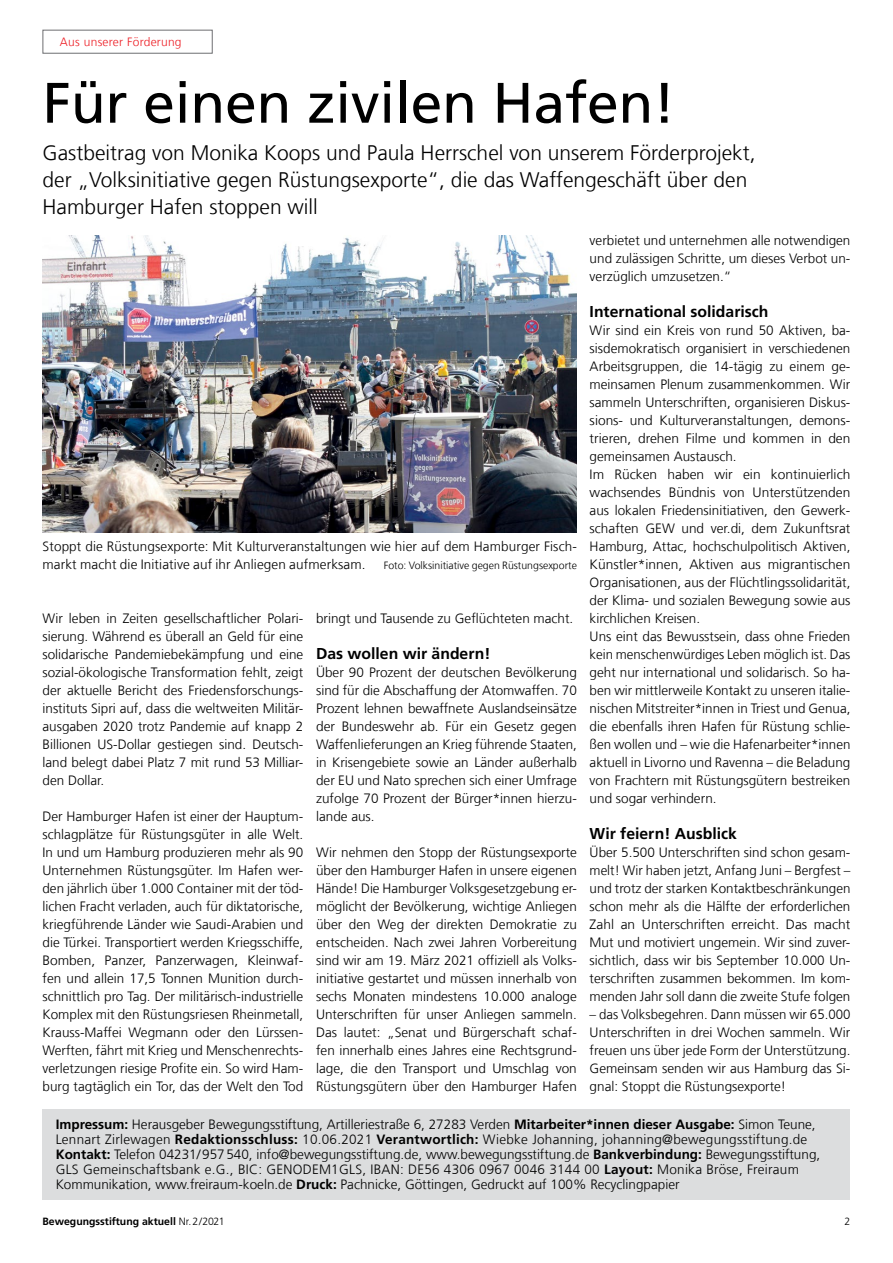
<style>
.page{position:relative;width:893px;height:1263px;background:#fff}
.page>*{position:absolute;margin:0;border:0;box-sizing:border-box;transform-origin:0 0}
.t1{font:57px "Frutiger LT Com";letter-spacing:-.005em;color:#000}
.t2{font:300 21px/27px "Frutiger LT Com";color:#000}
.t3{font:700 15.75px "Frutiger LT Com";color:#000}
.t4{font:300 13.5px/18px "Frutiger LT Com";color:#000;text-align:justify}
.t5{font:300 12px "Frutiger LT Com";letter-spacing:.02em;color:#ed1d24}
.t6{font:300 10.5px "Frutiger LT Com";color:#000}
.t7{font:700 10.5px "Frutiger LT Com";color:#000}
.s1{font-weight:700}
.s2{font-weight:300}
</style>
<div class="page">
<img style="left:43px;top:235px;width:534px;height:298px">
<div style="left:43px;top:30px;width:170px;height:24px;border:1px solid #6d6e71"></div>
<div style="left:43px;top:1109px;width:807px;height:90px;background:#dcddde"></div>
<p class="t5" style="left:60px;top:35px;width:123px">Aus unserer Förderung</p>
<h1 class="t1" style="left:43px;top:69px;width:634px">Für einen zivilen Hafen!</h1>
<h2 class="t2" style="left:43px;top:139px;width:714px">Gastbeitrag von Monika Koops und Paula Herrschel von unserem Förderprojekt, der „Volksinitiative gegen Rüstungsexporte“, die das Waffengeschäft über den<br>Hamburger Hafen stoppen will</h2>
<p class="t4" style="left:43px;top:537px;width:536px">Stoppt die Rüstungsexporte: Mit Kulturveranstaltungen wie hier auf dem Hamburger Fisch&shy;markt macht die Initiative auf ihr Anliegen aufmerksam.</p>
<p class="t6" style="left:384px;top:559px;width:195px">Foto: Volksinitiative gegen Rüstungsexporte</p>
<p class="t4" style="left:43px;top:609px;width:262px">Wir leben in Zeiten gesellschaftlicher Polari&shy;sierung. Während es überall an Geld für eine solidarische Pandemiebekämpfung und eine sozial-ökologische Transformation fehlt, zeigt der aktuelle Bericht des Friedensforschungs&shy;instituts Sipri auf, dass die weltweiten Militär&shy;ausgaben 2020 trotz Pandemie auf knapp 2<br>Billionen US-Dollar gestiegen sind. Deutsch&shy;land belegt dabei Platz 7 mit rund 53 Milliar&shy;den Dollar.</p>
<p class="t4" style="left:43px;top:807px;width:262px">Der Hamburger Hafen ist einer der Hauptum&shy;schlagplätze für Rüstungsgüter in alle Welt.<br>In und um Hamburg produzieren mehr als 90<br>Unternehmen Rüstungsgüter. Im Hafen wer&shy;den jährlich über 1.000 Container mit der töd&shy;lichen Fracht verladen, auch für diktatorische, kriegführende Länder wie Saudi-Arabien und die Türkei. Transportiert werden Kriegsschiffe, Bomben, Panzer, Panzerwagen, Kleinwaf&shy;fen und allein 17,5 Tonnen Munition durch&shy;schnittlich pro Tag. Der militärisch-industrielle Komplex mit den Rüstungsriesen Rheinmetall, Krauss-Maffei Wegmann oder den Lürssen-Werften, fährt mit Krieg und Menschenrechts&shy;verletzungen riesige Profite ein. So wird Ham&shy;burg tagtäglich ein Tor, das der Welt den Tod</p>
<p class="t4" style="left:316px;top:609px;width:259px">bringt und Tausende zu Geflüchteten macht.</p>
<p class="t3" style="left:316px;top:644px;width:176px">Das wollen wir ändern!</p>
<p class="t4" style="left:316px;top:663px;width:262px">Über 90 Prozent der deutschen Bevölkerung sind für die Abschaffung der Atomwaffen. 70<br>Prozent lehnen bewaffnete Auslandseinsätze der Bundeswehr ab. Für ein Gesetz gegen Waffenlieferungen an Krieg führende Staaten, in Krisengebiete sowie an Länder außerhalb der EU und Nato sprechen sich einer Umfrage zufolge 70 Prozent der Bürger*innen hierzu&shy;lande aus.</p>
<p class="t4" style="left:316px;top:843px;width:262px">Wir nehmen den Stopp der Rüstungsexporte über den Hamburger Hafen in unsere eigenen Hände! Die Hamburger Volksgesetzgebung er&shy;möglicht der Bevölkerung, wichtige Anliegen über den Weg der direkten Demokratie zu entscheiden. Nach zwei Jahren Vorbereitung sind wir am 19. März 2021 offiziell als Volks&shy;initiative gestartet und müssen innerhalb von sechs Monaten mindestens 10.000 analoge Unterschriften für unser Anliegen sammeln.<br>Das lautet: „Senat und Bürgerschaft schaf&shy;fen innerhalb eines Jahres eine Rechtsgrund&shy;lage, die den Transport und Umschlag von Rüstungsgütern über den Hamburger Hafen</p>
<p class="t4" style="left:590px;top:231px;width:262px">verbietet und unternehmen alle notwendigen und zulässigen Schritte, um dieses Verbot un&shy;verzüglich umzusetzen.“</p>
<p class="t3" style="left:590px;top:302px;width:180px">International solidarisch</p>
<p class="t4" style="left:590px;top:321px;width:262px;text-align:left">Wir sind ein Kreis von rund 50 Aktiven, ba&shy;sisdemokratisch organisiert in verschiedenen Arbeitsgruppen, die 14-tägig zu einem ge&shy;meinsamen Plenum zusammenkommen. Wir sammeln Unterschriften, organisieren Diskus&shy;sions- und Kulturveranstaltungen, demons&shy;trieren, drehen Filme und kommen in den gemeinsamen Austausch.<br>Im Rücken haben wir ein kontinuierlich wachsendes Bündnis von Unterstützenden aus lokalen Friedensinitiativen, den Gewerk&shy;schaften GEW und ver.di, dem Zukunftsrat Hamburg, Attac, hochschulpolitisch Aktiven, Künstler*innen, Aktiven aus migrantischen Organisationen, aus der Flüchtlingssolidarität, der Klima- und sozialen Bewegung sowie aus kirchlichen Kreisen.<br>Uns eint das Bewusstsein, dass ohne Frieden kein menschenwürdiges Leben möglich ist. Das geht nur international und solidarisch. So ha&shy;ben wir mittlerweile Kontakt zu unseren italie&shy;nischen Mitstreiter*innen in Triest und Genua, die ebenfalls ihren Hafen für Rüstung schlie&shy;ßen wollen und – wie die Hafenarbeiter*innen aktuell in Livorno und Ravenna – die Beladung von Frachtern mit Rüstungsgütern bestreiken und sogar verhindern.</p>
<p class="t3" style="left:590px;top:824px;width:149px">Wir feiern! Ausblick</p>
<p class="t4" style="left:590px;top:843px;width:262px">Über 5.500 Unterschriften sind schon gesam&shy;melt! Wir haben jetzt, Anfang Juni – Bergfest – und trotz der starken Kontaktbeschränkungen schon mehr als die Hälfte der erforderlichen Zahl an Unterschriften erreicht. Das macht Mut und motiviert ungemein. Wir sind zuver&shy;sichtlich, dass wir bis September 10.000 Un&shy;terschriften zusammen bekommen. Im kom&shy;menden Jahr soll dann die zweite Stufe folgen</p>
<p class="t4" style="left:590px;top:1005px;width:262px">– das Volksbegehren. Dann müssen wir 65.000<br>Unterschriften in drei Wochen sammeln. Wir freuen uns über jede Form der Unterstützung.<br>Gemeinsam senden wir aus Hamburg das Si&shy;gnal: Stoppt die Rüstungsexporte!</p>
<p class="t4" style="left:56px;top:1117px;width:766px;line-height:15px;text-align:left"><span class="s1">Impressum:</span> Herausgeber Bewegungsstiftung, Artilleriestraße 6, 27283 Verden <span class="s1">Mitarbeiter*innen dieser Ausgabe:</span> Simon Teune, Lennart Zirlewagen <span class="s1">Redaktionsschluss:</span> 10.06.2021 <span class="s1">Verantwortlich:</span> Wiebke Johanning, johanning@bewegungsstiftung.de <span class="s1">Kontakt:</span> Telefon 04231/957540, info@bewegungsstiftung.de, www.bewegungsstiftung.de <span class="s1">Bankverbindung:</span> Bewegungsstiftung, GLS Gemeinschaftsbank e.G., BIC: GENODEM1GLS, IBAN: DE56 4306 0967 0046 3144 00 <span class="s1">Layout:</span> Monika Bröse, Freiraum Kommunikation, www.freiraum-koeln.de <span class="s1">Druck:</span> Pachnicke, Göttingen, Gedruckt auf 100% Recyclingpapier</p>
<p class="t7" style="left:43px;top:1215px;width:184px">Bewegungsstiftung aktuell <span class="s2">Nr. 2/2021</span></p>
<p class="t6" style="left:845px;top:1215px;width:7px">2</p>
</div>
